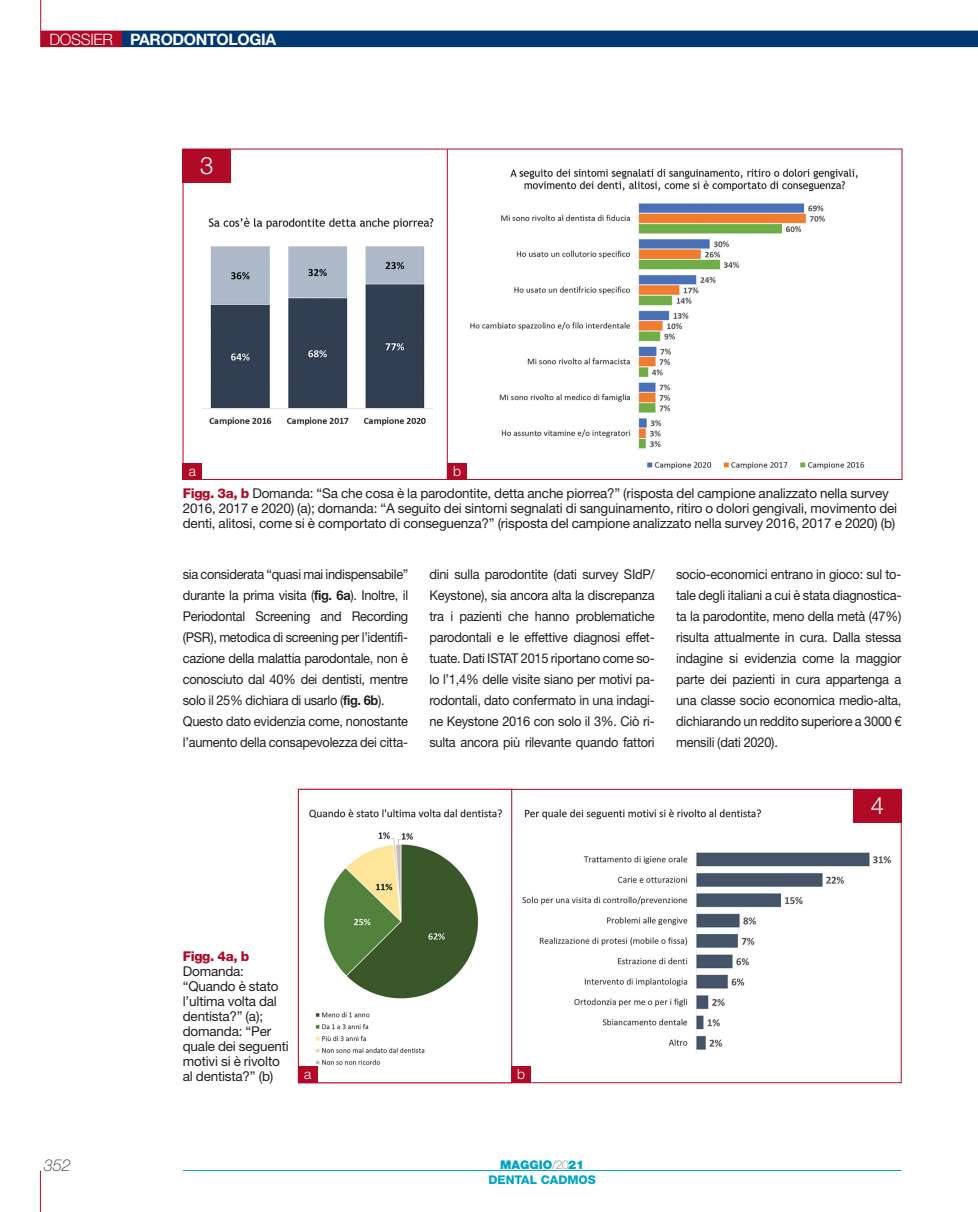
<style>
.page{position:relative;width:978px;height:1212px;background:#fff}
.page>*{position:absolute;margin:0;border:0;box-sizing:border-box;transform-origin:0 0}
.sezione{font:300 24px "Helvetica Neue LT Std";color:#fff}
.t1{font:italic 100 16.35px "Helvetica Neue LT Std";color:#231f20}
.t2{font:700 15.75px "Helvetica Neue LT Std";letter-spacing:-.02em;color:#fff}
.t3{font:300 13.8px "Helvetica Neue LT Std";color:#fff}
.testo{font:13.5px/21px "Helvetica Neue LT Std";letter-spacing:-.02em;color:#231f20;text-align:justify;scale:.95 1}
.didascalia{font:13.5px/15px "Helvetica Neue LT Std";letter-spacing:-.015em;color:#231f20}
.t4{font:800 12px/15px "Helvetica Neue LT Std";color:#02a4c7;text-align:center}
.s1{font-weight:300}
.s2{font-weight:800;color:#b00a27}
.s3{font-weight:700}
.s4{font-weight:900}
.s5{font-weight:100;color:#6c6d70}
</style>
<div class="page">
<div style="left:122px;top:31px;width:856px;height:16px;background:#013874"></div>
<div style="left:41px;top:31px;width:81px;height:16px;background:#b00a27"></div>
<hr style="left:40px;top:1171px;width:1px;height:41px;background:#b00a27">
<hr style="left:40px;top:0;width:1px;height:47px;background:#b00a27">
<hr style="left:183px;top:1170px;width:718px;height:1px;background:#02a4c7">
<img style="left:470px;top:168px;width:395px;height:302px">
<img style="left:185px;top:182px;width:249px;height:244px">
<div style="left:183px;top:149px;width:265px;height:331px;border:1px solid #b00a27"></div>
<div style="left:183px;top:463px;width:19px;height:17px;background:#b00a27"></div>
<div style="left:448px;top:463px;width:19px;height:17px;background:#b00a27"></div>
<div style="left:183px;top:149px;width:48px;height:33px;background:#b00a27"></div>
<img style="left:512px;top:791px;width:387px;height:276px">
<img style="left:300px;top:809px;width:203px;height:272px">
<div style="left:298px;top:789px;width:214px;height:294px;border:1px solid #b00a27"></div>
<div style="left:853px;top:789px;width:48px;height:33px;background:#b00a27"></div>
<div style="left:298px;top:1067px;width:19px;height:16px;background:#b00a27"></div>
<div style="left:512px;top:1067px;width:19px;height:16px;background:#b00a27"></div>
<p class="t2" style="left:49px;top:29px;width:228px"><span class="s1">DOSSIER</span> PARODONTOLOGIA</p>
<p class="sezione" style="left:200px;top:151px;width:15px">3</p>
<p class="t3" style="left:189px;top:463px;width:9px">a</p>
<p class="t3" style="left:453px;top:463px;width:9px">b</p>
<p class="didascalia" style="left:183px;top:485px;width:716px"><span class="s2">Figg. 3a, b</span> Domanda: “Sa che cosa è la parodontite, detta anche piorrea?” (risposta del campione analizzato nella survey<br>2016, 2017 e 2020) (a); domanda: “A seguito dei sintomi segnalati di sanguinamento, ritiro o dolori gengivali, movimento dei denti, alitosi, come si è comportato di conseguenza?” (risposta del campione analizzato nella survey 2016, 2017 e 2020) (b)</p>
<p class="testo" style="left:183px;top:564px;width:239px">sia considerata “quasi mai indispensabile” durante la prima visita (<span class="s3">fig. 6a</span>). Inoltre, il Periodontal Screening and Recording (PSR), metodica di screening per l’identifi&shy;cazione della malattia parodontale, non è conosciuto dal 40% dei dentisti, mentre solo il 25% dichiara di usarlo (<span class="s3">fig. 6b</span>).</p>
<p class="testo" style="left:183px;top:711px;width:239px">Questo dato evidenzia come, nonostante l’aumento della consapevolezza dei citta-</p>
<p class="testo" style="left:429px;top:564px;width:239px">dini sulla parodontite (dati survey SIdP/ Keystone), sia ancora alta la discrepanza tra i pazienti che hanno problematiche parodontali e le effettive diagnosi effet&shy;tuate. Dati ISTAT 2015 riportano come so&shy;lo l’1,4% delle visite siano per motivi pa&shy;rodontali, dato confermato in una indagi&shy;ne Keystone 2016 con solo il 3%. Ciò ri&shy;sulta ancora più rilevante quando fattori</p>
<p class="testo" style="left:676px;top:564px;width:239px">socio-economici entrano in gioco: sul to&shy;tale degli italiani a cui è stata diagnostica&shy;ta la parodontite, meno della metà (47%) risulta attualmente in cura. Dalla stessa indagine si evidenzia come la maggior parte dei pazienti in cura appartenga a una classe socio economica medio-alta, dichiarando un reddito superiore a 3000 € mensili (dati 2020).</p>
<p class="sezione" style="left:871px;top:791px;width:15px">4</p>
<p class="didascalia" style="left:183px;top:949px;width:108px"><span class="s2">Figg. 4a, b<br></span>Domanda: “Quando è stato l’ultima volta dal dentista?” (a); domanda: “Per quale dei seguenti motivi si è rivolto al dentista?” (b)</p>
<p class="t3" style="left:304px;top:1066px;width:9px">a</p>
<p class="t3" style="left:517px;top:1066px;width:9px">b</p>
<p class="t1" style="left:44px;top:1155px;width:29px">352</p>
<p class="t4" style="left:488px;top:1157px;width:109px"><span class="s4">Maggio</span><span class="s5">/20</span><span class="s4">21<br></span>DENTAL CADMOS</p>
</div>
